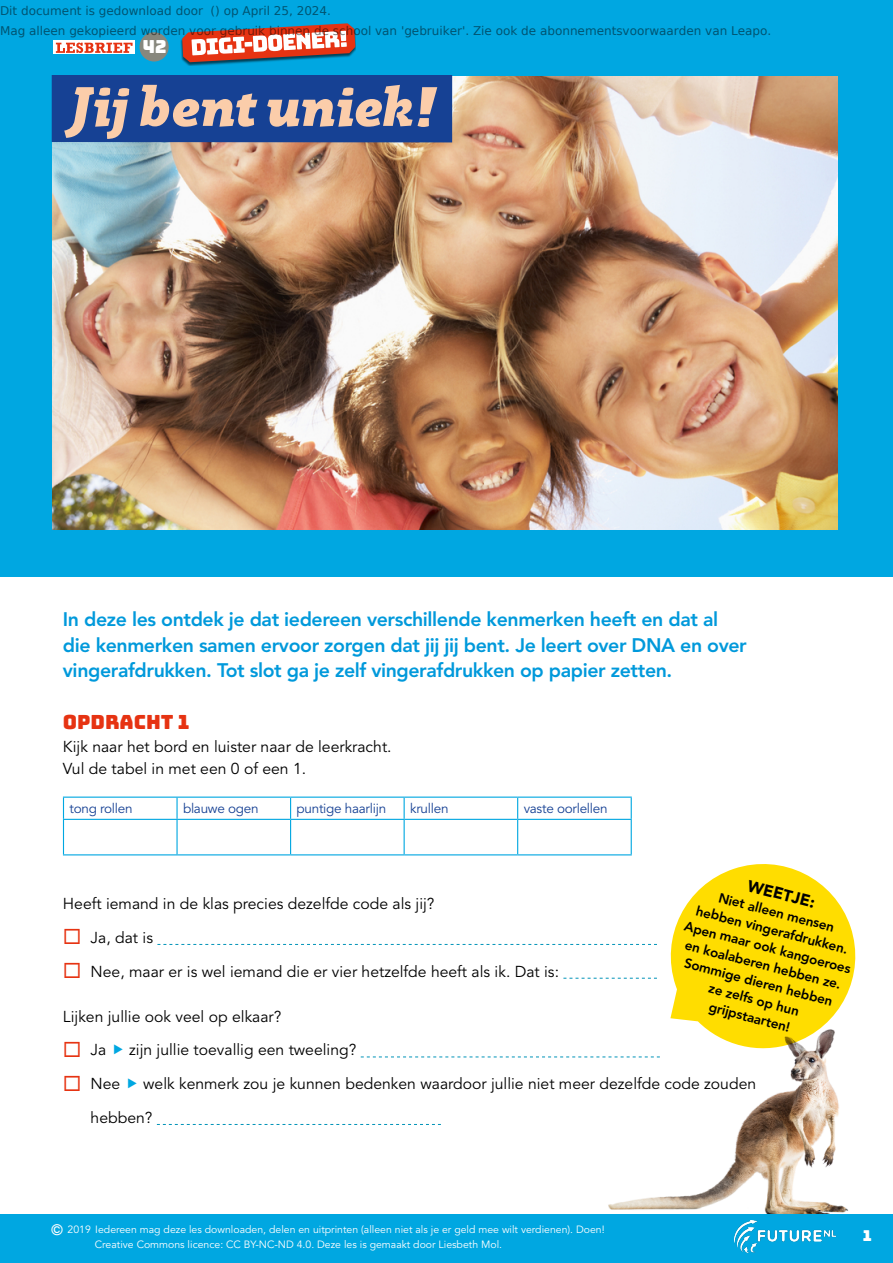
<style>
.page{position:relative;width:893px;height:1263px;background:#fff}
.page>*{position:absolute;margin:0;border:0;box-sizing:border-box;transform-origin:0 0}
.t1{font:italic 900 54px "Rogliano";letter-spacing:-.01em;color:#fbcdaa}
.t2{font:800 19.5px/25.5px "Avenir LT Std";letter-spacing:-.02em;color:#0099db}
.t3{font:19.5px "Bungee";color:#e63312}
.t4{font:18px "Bungee";color:#fff}
.t5{font:900 16.2px "Avenir LT Std";color:#000}
.t6{font:15.75px/22.5px "Avenir LT Std";color:#000}
.t7{font:15px "Bungee";color:#fff}
.t8{font:800 13.5px/18px "Avenir LT Std";color:#000;text-align:center}
.t9{font:13.5px "Avenir LT Std";letter-spacing:-.02em;color:#164194}
.t10{font:12px/20.4px "DejaVu Sans";color:rgb(0 0 0/.5)}
.t11{font:10.5px/15px "Avenir LT Std";color:#fff}
.s1{color:#e63312}
.s2{font-weight:500;font-size:15px}
</style>
<div class="page">
<div style="left:0;top:1214px;width:893px;height:49px;background:#00a7e1"></div>
<img style="left:734px;top:1220px;width:101px;height:32px">
<div style="left:0;top:0;width:893px;height:576px;background:#00a7e1"></div>
<img style="left:53px;top:76px;width:785px;height:453px">
<div style="left:52px;top:75px;width:400px;height:67px;background:#164194"></div>
<svg style="left:157px;top:1124px;width:284px;height:1px"></svg>
<div style="left:180px;top:23px;width:176px;height:43px;background:#000;opacity:.6"></div>
<svg style="left:53px;top:23px;width:302px;height:39px"></svg>
<div style="left:139px;top:32px;width:30px;height:30px;background:#87877d;border-radius:50%"></div>
<svg style="left:157px;top:853px;width:699px;height:204px"></svg>
<hr style="left:63px;top:796px;width:114px;height:2px;background:#00a7e1">
<svg style="left:63px;top:798px;width:1px;height:21px"></svg>
<hr style="left:177px;top:796px;width:114px;height:2px;background:#00a7e1">
<hr style="left:176px;top:798px;width:2px;height:21px;background:#00a7e1">
<hr style="left:291px;top:796px;width:113px;height:2px;background:#00a7e1">
<svg style="left:290px;top:798px;width:1px;height:21px"></svg>
<hr style="left:404px;top:796px;width:114px;height:2px;background:#00a7e1">
<svg style="left:404px;top:798px;width:1px;height:21px"></svg>
<hr style="left:518px;top:796px;width:114px;height:2px;background:#00a7e1">
<svg style="left:517px;top:798px;width:1px;height:21px"></svg>
<svg style="left:631px;top:798px;width:1px;height:21px"></svg>
<hr style="left:63px;top:819px;width:114px;height:1px;background:#00a7e1">
<hr style="left:63px;top:820px;width:1px;height:34px;background:#00a7e1">
<hr style="left:177px;top:819px;width:114px;height:1px;background:#00a7e1">
<hr style="left:176px;top:820px;width:2px;height:34px;background:#00a7e1">
<hr style="left:291px;top:819px;width:113px;height:1px;background:#00a7e1">
<hr style="left:290px;top:820px;width:1px;height:34px;background:#00a7e1">
<hr style="left:404px;top:819px;width:114px;height:1px;background:#00a7e1">
<hr style="left:404px;top:820px;width:1px;height:34px;background:#00a7e1">
<hr style="left:518px;top:819px;width:114px;height:1px;background:#00a7e1">
<hr style="left:517px;top:820px;width:1px;height:34px;background:#00a7e1">
<hr style="left:631px;top:820px;width:1px;height:34px;background:#00a7e1">
<hr style="left:63px;top:854px;width:114px;height:1px;background:#00a7e1">
<hr style="left:177px;top:854px;width:114px;height:1px;background:#00a7e1">
<hr style="left:291px;top:854px;width:113px;height:1px;background:#00a7e1">
<hr style="left:404px;top:854px;width:114px;height:1px;background:#00a7e1">
<hr style="left:518px;top:854px;width:114px;height:1px;background:#00a7e1">
<img style="left:597px;top:1001px;width:259px;height:212px">
<p class="t10" style="left:0;top:0;width:773px">Dit document is gedownload door () op April 25, 2024.<br>Mag alleen gekopieerd worden voor gebruik binnen de school van 'gebruiker'. Zie ook de abonnementsvoorwaarden van Leapo.</p>
<p class="t4" style="left:142px;top:36px;width:26px">42</p>
<h1 class="t1" style="left:68px;top:72px;width:366px">Jij bent uniek!</h1>
<p class="t2" style="left:63px;top:606px;width:685px">In deze les ontdek je dat iedereen verschillende kenmerken heeft en dat al die kenmerken samen ervoor zorgen dat jij jij bent. Je leert over DNA en over vingerafdrukken. Tot slot ga je zelf vingerafdrukken op papier zetten.</p>
<p class="t3" style="left:63px;top:711px;width:128px">OPDRACHT 1</p>
<p class="t6" style="left:63px;top:735px;width:330px">Kijk naar het bord en luister naar de leerkracht.<br>Vul de tabel in met een 0 of een 1.</p>
<p class="t9" style="left:69px;top:801px;width:65px">tong rollen</p>
<p class="t9" style="left:183px;top:801px;width:77px">blauwe ogen</p>
<p class="t9" style="left:297px;top:801px;width:91px">puntige haarlijn</p>
<p class="t9" style="left:410px;top:801px;width:40px">krullen</p>
<p class="t9" style="left:524px;top:801px;width:85px">vaste oorlellen</p>
<p class="t5" style="left:750px;top:876px;width:71px;rotate:14deg">WEETJE:</p>
<p class="t8" style="left:695px;top:883px;width:173px;rotate:14deg">Niet alleen mensen<br>hebben vingerafdrukken.<br>Apen maar ook kangoeroes en koalaberen hebben ze.<br>Sommige dieren hebben<br>ze zelfs op hun grijpstaarten!</p>
<p class="t6" style="left:63px;top:893px;width:373px">Heeft iemand in de klas precies dezelfde code als jij?</p>
<p class="t6" style="left:63px;top:927px;width:92px"><span class="s1">◻</span> Ja, dat is</p>
<p class="t6" style="left:63px;top:960px;width:498px"><span class="s1">◻</span> Nee, maar er is wel iemand die er vier hetzelfde heeft als ik. Dat is:</p>
<p class="t6" style="left:63px;top:1005px;width:220px">Lijken jullie ook veel op elkaar?</p>
<p class="t6" style="left:63px;top:1039px;width:45px"><span class="s1">◻</span> Ja</p>
<p class="t6" style="left:129px;top:1039px;width:229px">zijn jullie toevallig een tweeling?</p>
<p class="t6" style="left:63px;top:1073px;width:59px"><span class="s1">◻</span> Nee</p>
<p class="t6" style="left:91px;top:1067px;width:667px;line-height:33.8px;text-indent:53px">welk kenmerk zou je kunnen bedenken waardoor jullie niet meer dezelfde code zouden hebben?</p>
<p class="t11" style="left:95px;top:1222px;width:511px;text-indent:-44px"><span class="s2">©</span> 2019 Iedereen mag deze les downloaden, delen en uitprinten (alleen niet als je er geld mee wilt verdienen). Doen!<br>Creative Commons licence: CC BY-NC-ND 4.0. Deze les is gemaakt door Liesbeth Mol.</p>
<p class="t7" style="left:863px;top:1227px;width:11px">1</p>
</div>
